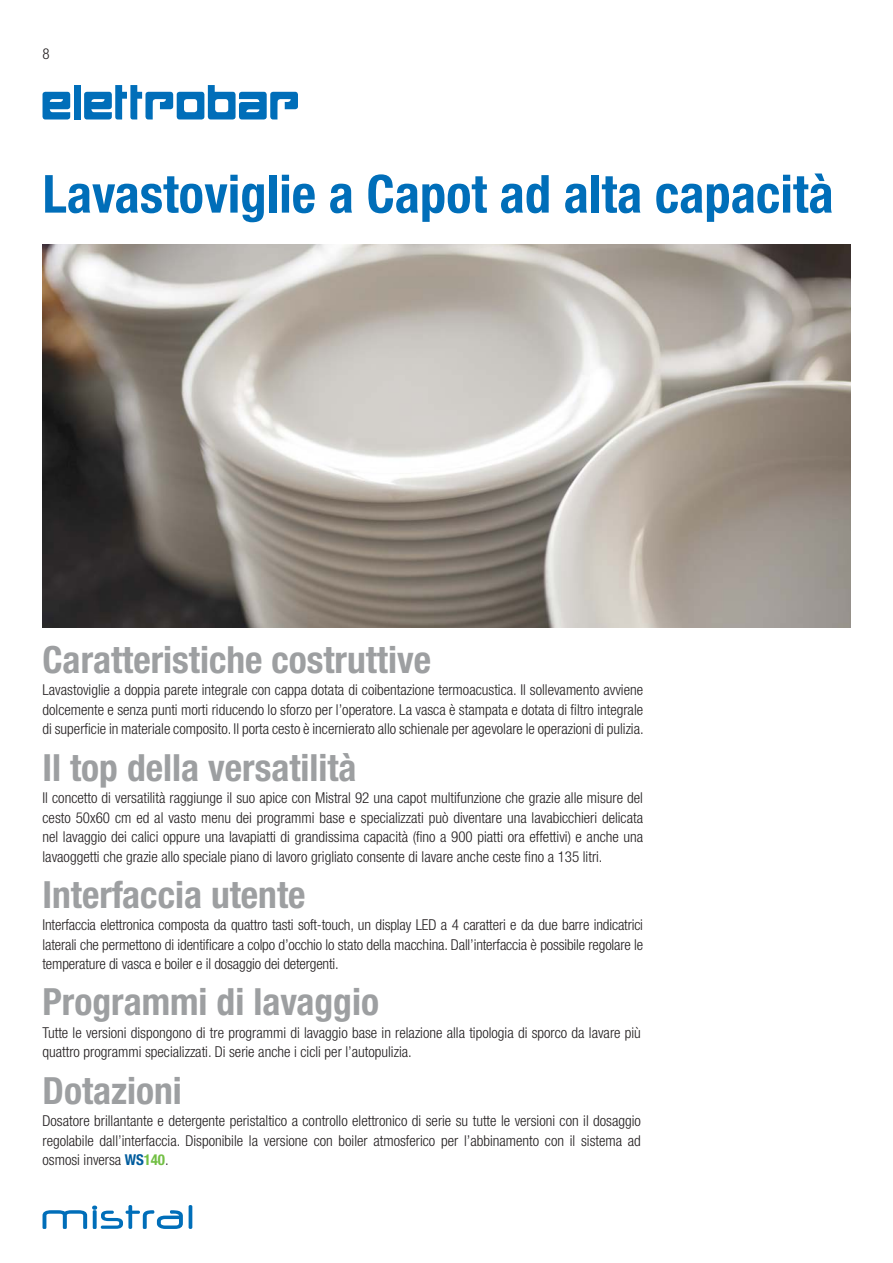
<style>
.page{position:relative;width:893px;height:1263px;background:#fff}
.page>*{position:absolute;margin:0;border:0;box-sizing:border-box;transform-origin:0 0}
.t1{font:700 condensed 52.5px "Helvetica Neue";color:#006eb9}
.t2{font:700 condensed 37.5px "Helvetica Neue";color:#9d9fa1}
.t3{font:300 condensed 15px/19.5px "Helvetica Neue";color:#231f20;text-align:justify}
.s1{font-weight:700;color:#005c9d}
.s2{font-weight:700;color:#72bf44}
</style>
<div class="page">
<img style="left:43px;top:244px;width:807px;height:383px">
<div style="left:74px;top:85px;width:7px;height:34px;background:#006eb9"></div>
<svg style="left:43px;top:92px;width:27px;height:27px"></svg>
<svg style="left:84px;top:85px;width:214px;height:34px"></svg>
<hr style="left:189px;top:1205px;width:3px;height:24px;background:#006eb9;border-radius:2px">
<svg style="left:43px;top:1205px;width:140px;height:24px"></svg>
<p class="t3" style="left:43px;top:45px;width:9px">8</p>
<h1 class="t1" style="left:43px;top:175px;width:793px">Lavastoviglie a Capot ad alta capacità</h1>
<h2 class="t2" style="left:43px;top:646px;width:390px">Caratteristiche costruttive</h2>
<p class="t3" style="left:43px;top:682px;width:603px">Lavastoviglie a doppia parete integrale con cappa dotata di coibentazione termoacustica. Il sollevamento avviene dolcemente e senza punti morti riducendo lo sforzo per l’operatore. La vasca è stampata e dotata di filtro integrale di superficie in materiale composito. Il porta cesto è incernierato allo schienale per agevolare le operazioni di pulizia.</p>
<h2 class="t2" style="left:43px;top:754px;width:316px">Il top della versatilità</h2>
<p class="t3" style="left:43px;top:789px;width:602px">Il concetto di versatilità raggiunge il suo apice con Mistral 92 una capot multifunzione che grazie alle misure del cesto 50x60 cm ed al vasto menu dei programmi base e specializzati può diventare una lavabicchieri delicata nel lavaggio dei calici oppure una lavapiatti di grandissima capacità (fino a 900 piatti ora effettivi) e anche una lavaoggetti che grazie allo speciale piano di lavoro grigliato consente di lavare anche ceste fino a 135 litri.</p>
<h2 class="t2" style="left:43px;top:881px;width:264px">Interfaccia utente</h2>
<p class="t3" style="left:43px;top:916px;width:602px">Interfaccia elettronica composta da quattro tasti soft-touch, un display LED a 4 caratteri e da due barre indicatrici laterali che permettono di identificare a colpo d’occhio lo stato della macchina. Dall’interfaccia è possibile regolare le temperature di vasca e boiler e il dosaggio dei detergenti.</p>
<h2 class="t2" style="left:43px;top:989px;width:338px">Programmi di lavaggio</h2>
<p class="t3" style="left:43px;top:1024px;width:600px">Tutte le versioni dispongono di tre programmi di lavaggio base in relazione alla tipologia di sporco da lavare più quattro programmi specializzati. Di serie anche i cicli per l’autopulizia.</p>
<h2 class="t2" style="left:43px;top:1077px;width:141px">Dotazioni</h2>
<p class="t3" style="left:43px;top:1112px;width:600px">Dosatore brillantante e detergente peristaltico a controllo elettronico di serie su tutte le versioni con il dosaggio regolabile dall’interfaccia. Disponibile la versione con boiler atmosferico per l’abbinamento con il sistema ad osmosi inversa <span class="s1">WS</span><span class="s2">140</span>.</p>
</div>
